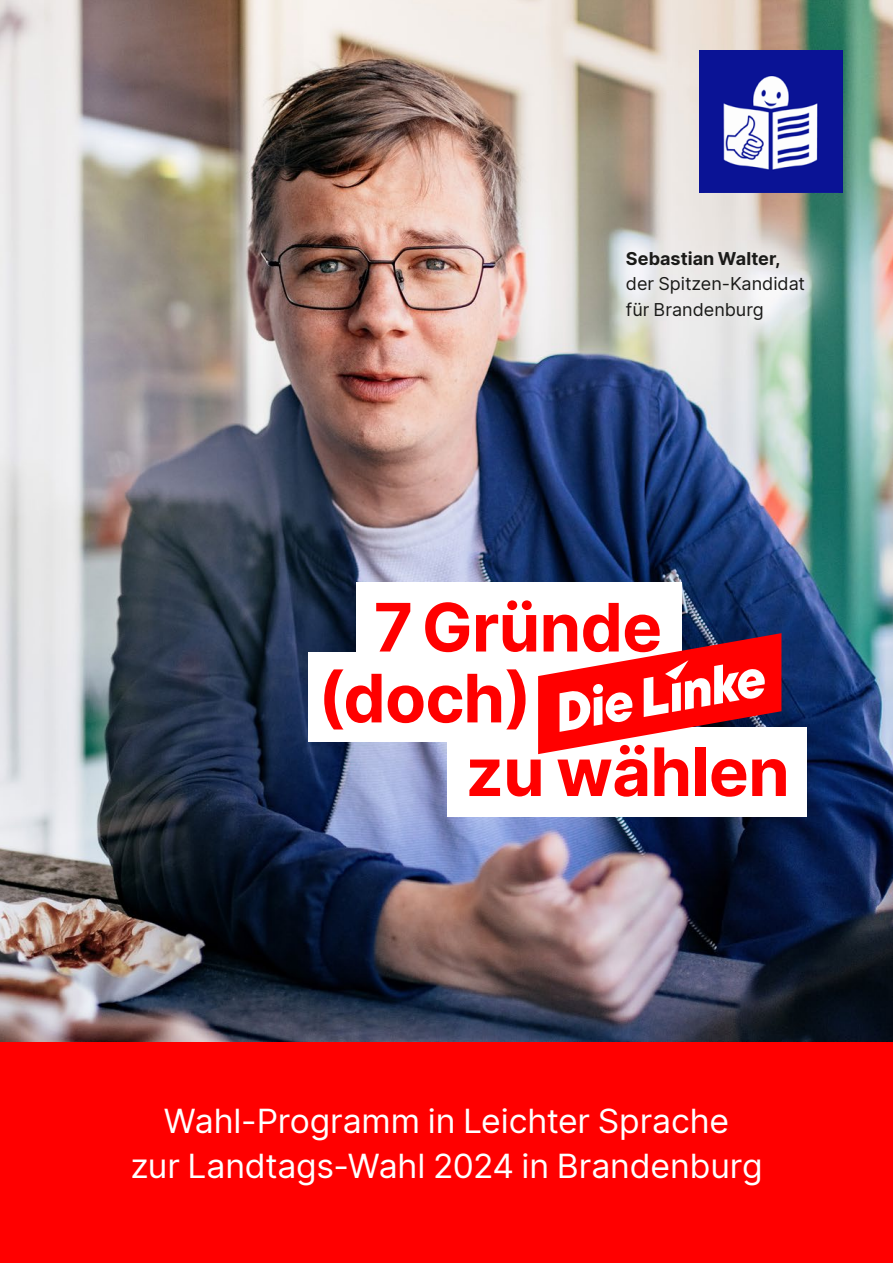
<style>
.page{position:relative;width:893px;height:1263px;background:#f00}
.page>*{position:absolute;margin:0;border:0;box-sizing:border-box;transform-origin:0 0}
.t1{font:700 66.9px "Inter";letter-spacing:-.01em;color:#f00}
.t2{font:33.75px/45px "Inter";letter-spacing:-.005em;color:#fff;text-align:center}
.t3{font:18px/25.5px "Inter";color:#1a1a18}
.s1{font-weight:700}
</style>
<div class="page">
<img style="left:0;top:0;width:893px;height:1041px">
<div style="left:308px;top:652px;width:306px;height:89px;background:#fff"></div>
<div style="left:356px;top:582px;width:326px;height:89px;background:#fff"></div>
<div style="left:447px;top:727px;width:359px;height:90px;background:#fff"></div>
<svg style="left:538px;top:633px;width:243px;height:121px"></svg>
<img style="left:699px;top:50px;width:144px;height:143px">
<p class="t3" style="left:626px;top:245px;width:181px"><span class="s1">Sebastian Walter, </span>der Spitzen-Kandidat für Brandenburg</p>
<h1 class="t1" style="left:374px;top:577px;width:290px">7Gründe</h1>
<h1 class="t1" style="left:318px;top:648px;width:215px">(doch)</h1>
<h1 class="t1" style="left:466px;top:721px;width:326px">zu wählen</h1>
<p class="t2" style="left:130px;top:1097px;width:634px">Wahl-Programm in Leichter Sprache<br>zur Landtags-Wahl 2024 in Brandenburg</p>
</div>
